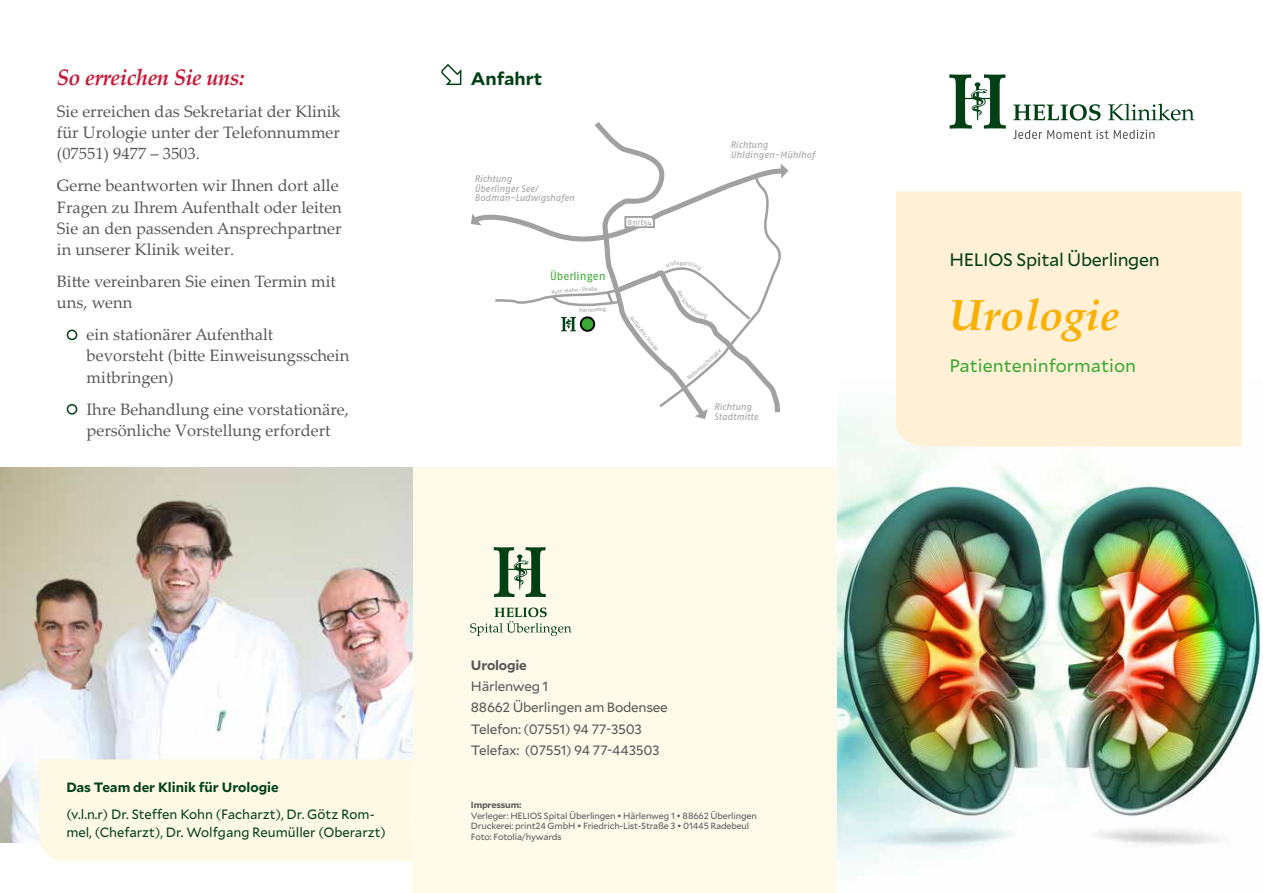
<style>
.page{position:relative;width:1263px;height:893px;background:#fff}
.page>*{position:absolute;margin:0;border:0;box-sizing:border-box;transform-origin:0 0}
.t1{font:italic 700 43.5px "Book Antiqua";color:#f9b000}
.t2{font:italic 700 22.5px "Palatino Linotype";letter-spacing:-.02em;color:#c51a38}
.t3{font:18px "Mallory";letter-spacing:-.02em;color:#004014}
.t4{font:18px "Mallory";color:#3aaa35}
.t5{font:700 18px "Mallory";color:#004014}
.t6{font:16.5px/21.3px "Palatino Linotype";color:#575756}
.t7{font:13.5px/18px "Mallory";color:#004014}
.t8{font:13.5px/21.3px "Mallory";letter-spacing:-.02em;color:#575756}
.t9{font:700 13.5px "Mallory";color:#004014}
.t10{font:700 13.5px "Mallory";letter-spacing:-.02em;color:#575756}
.t11{font:11.4px "Fago Pro";color:#3aaa35}
.t12{font:italic 9.45px/9.4px "Fago Pro";letter-spacing:-.005em;color:#a1a1a1}
.t13{font:9px/10.6px "Mallory";letter-spacing:-.02em;color:#575756}
.t14{font:700 9px "Mallory";letter-spacing:-.02em;color:#575756}
.t15{font:7.5px "Fago Pro";color:#a1a1a1}
.t16{font:5.7px "Fago Pro";color:#a1a1a1}
</style>
<div class="page">
<div style="left:412px;top:468px;width:426px;height:425px;background:#fefaea"></div>
<svg style="left:494px;top:547px;width:52px;height:50px"></svg>
<svg style="left:470px;top:607px;width:101px;height:29px"></svg>
<svg style="left:479px;top:122px;width:302px;height:104px"></svg>
<svg style="left:493px;top:173px;width:288px;height:134px"></svg>
<svg style="left:781px;top:164px;width:7px;height:14px"></svg>
<svg style="left:471px;top:214px;width:10px;height:11px"></svg>
<svg style="left:623px;top:215px;width:33px;height:14px"></svg>
<svg style="left:441px;top:64px;width:20px;height:21px"></svg>
<img style="left:838px;top:408px;width:423px;height:456px">
<img style="left:0;top:468px;width:412px;height:374px">
<div style="left:67px;top:330px;width:10px;height:10px;border:2px solid #004014;border-radius:50%"></div>
<div style="left:67px;top:404px;width:10px;height:11px;border:2px solid #004014;border-radius:50%"></div>
<div style="left:39px;top:759px;width:373px;height:102px;background:#fdf9e5"></div>
<div style="left:896px;top:191px;width:346px;height:255px;background:#fff0d6"></div>
<svg style="left:1013px;top:104px;width:87px;height:17px"></svg>
<svg style="left:1108px;top:104px;width:86px;height:17px"></svg>
<svg style="left:949px;top:74px;width:57px;height:55px"></svg>
<svg style="left:1013px;top:130px;width:141px;height:9px"></svg>
<svg style="left:613px;top:261px;width:168px;height:158px"></svg>
<svg style="left:561px;top:316px;width:35px;height:16px"></svg>
<h2 class="t2" style="left:57px;top:61px;width:189px">So erreichen Sie uns:</h2>
<p class="t6" style="left:57px;top:100px;width:285px;text-align:justify">Sie erreichen das Sekretariat der Klinik für Urologie unter der Telefonnummer (07551) 9477 – 3503.</p>
<p class="t6" style="left:57px;top:174px;width:286px">Gerne beantworten wir Ihnen dort alle Fragen zu Ihrem Aufenthalt oder leiten Sie an den passenden Ansprechpartner in unserer Klinik weiter.</p>
<p class="t6" style="left:57px;top:270px;width:281px">Bitte vereinbaren Sie einen Termin mit uns, wenn</p>
<p class="t6" style="left:87px;top:323px;width:264px">ein stationärer Aufenthalt bevorsteht (bitte Einweisungsschein mitbringen)</p>
<p class="t6" style="left:87px;top:398px;width:264px">Ihre Behandlung eine vorstationäre, persönliche Vorstellung erfordert</p>
<p class="t5" style="left:471px;top:65px;width:73px">Anfahrt</p>
<p class="t12" style="left:474px;top:174px;width:101px">Richtung<br>Überlinger See/<br>Bodman-Ludwigshafen</p>
<p class="t11" style="left:550px;top:269px;width:57px">Überlingen</p>
<p class="t16" style="left:551px;top:288px;width:19px;rotate:-5deg">Kurt-H</p>
<p class="t16" style="left:568px;top:287px;width:19px;rotate:-4deg">ahn-St</p>
<p class="t16" style="left:586px;top:286px;width:13px;rotate:-3deg">raße</p>
<p class="t16" style="left:583px;top:306px;width:5px">ä</p>
<p class="t15" style="left:628px;top:217px;width:26px">B31/E54</p>
<p class="t16" style="left:638px;top:320px;width:16px;rotate:52deg">fkirch</p>
<p class="t16" style="left:646px;top:331px;width:15px;rotate:51deg">er Str</p>
<p class="t12" style="left:730px;top:140px;width:96px">Richtung<br>Uhldingen-Mühlhofen</p>
<p class="t16" style="left:704px;top:360px;width:11px;rotate:-42deg">hstr</p>
<p class="t16" style="left:695px;top:368px;width:14px;rotate:-41deg">nbac</p>
<p class="t16" style="left:686px;top:376px;width:14px;rotate:-40deg">Nelle</p>
<p class="t12" style="left:714px;top:402px;width:45px">Richtung<br>Stadtmitte</p>
<p class="t9" style="left:66px;top:777px;width:214px">Das Team der Klinik für Urologie</p>
<p class="t7" style="left:66px;top:804px;width:321px">(v.l.n.r) Dr. Steffen Kohn (Facharzt), Dr. Götz Rom&shy;mel, (Chefarzt), Dr. Wolfgang Reumüller (Oberarzt)</p>
<p class="t10" style="left:471px;top:655px;width:57px">Urologie</p>
<p class="t8" style="left:471px;top:675px;width:198px">Härlenweg 1<br>88662 Überlingen am Bodensee<br>Telefon: (07551) 94 77-3503<br>Telefax: (07551) 94 77-443503</p>
<p class="t14" style="left:471px;top:798px;width:52px">Impressum:</p>
<p class="t13" style="left:471px;top:810px;width:287px">Verleger: HELIOS Spital Überlingen • Härlenweg 1 • 88662 Überlingen<br>Druckerei: print24 GmbH • Friedrich-List-Straße 3 • 01445 Radebeul<br>Foto: Fotolia/hywards</p>
<p class="t3" style="left:949px;top:246px;width:212px">HELIOS Spital Überlingen</p>
<h1 class="t1" style="left:949px;top:285px;width:171px">Urologie</h1>
<p class="t4" style="left:949px;top:353px;width:188px">Patienteninformation</p>
</div>
